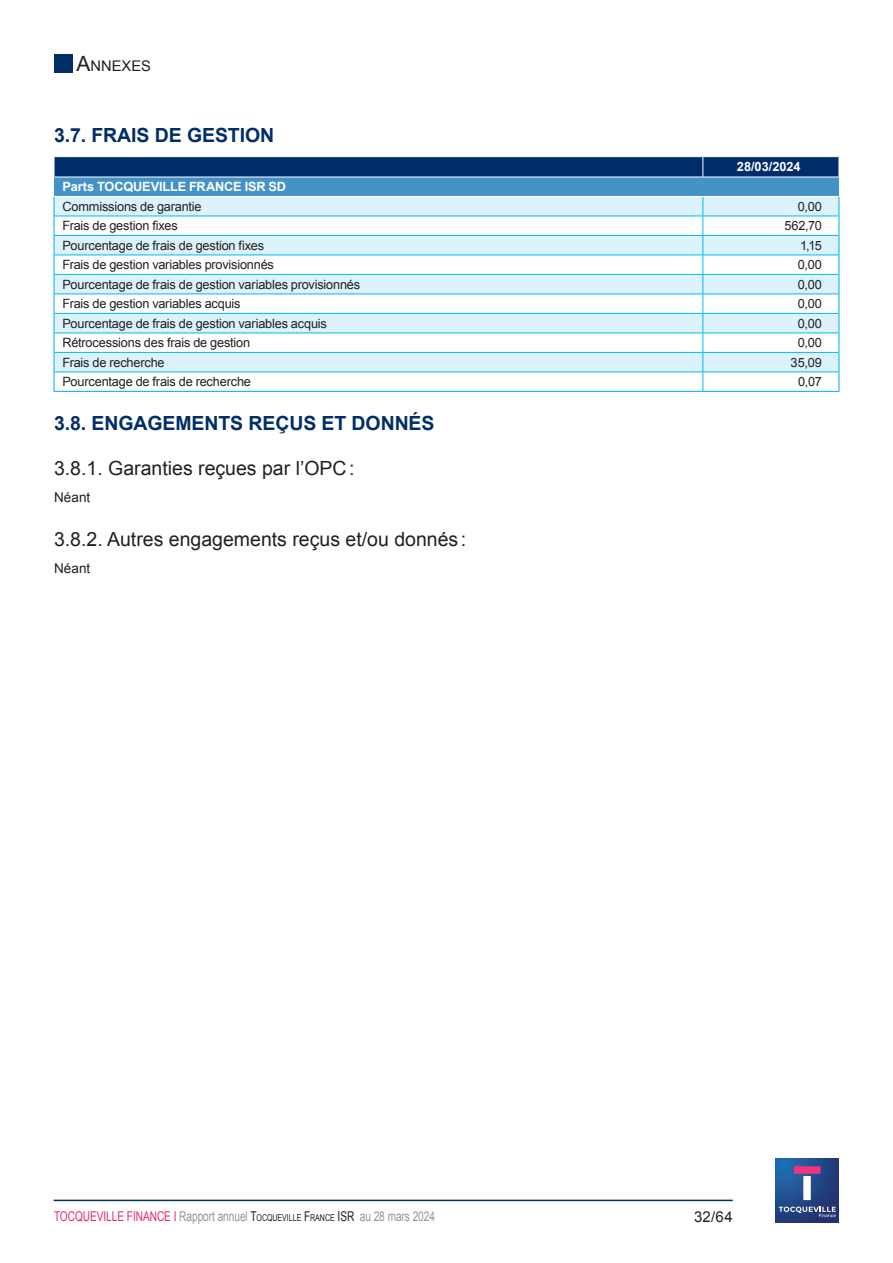
<style>
.page{position:relative;width:893px;height:1263px;background:#fff}
.page>*{position:absolute;margin:0;border:0;box-sizing:border-box;transform-origin:0 0}
.t1{font:19.5px "Arial";color:#231f20}
.t2{font:700 19.5px "Arial";letter-spacing:-.005em;color:#002e67}
.t3{font:15px "Arial";color:#231f20}
.t4{font:14.7px "Arial";color:#231f20}
.t5{font:13.5px "Arial";letter-spacing:-.005em;color:#939598;scale:.75 1}
.t6{font:13.5px "Arial";letter-spacing:.005em;color:#231f20}
.t7{font:12.75px "Arial";letter-spacing:-.015em;color:#231f20}
.t8{font:700 12.75px "Arial";letter-spacing:-.01em;color:#fff}
.s1{font-size:21px}
.s2{color:#e62b75}
.s3{color:#231f20}
.s4{font-size:9.45px;color:#231f20}
</style>
<div class="page">
<div style="left:54px;top:54px;width:19px;height:19px;background:#002e67"></div>
<hr style="left:54px;top:1199px;width:679px;height:2px;background:#002e67">
<svg style="left:775px;top:1159px;width:64px;height:63px"></svg>
<div style="left:803px;top:1176px;width:8px;height:24px;background:#fff"></div>
<div style="left:794px;top:1166px;width:27px;height:8px;background:#ee3380"></div>
<svg style="left:779px;top:1206px;width:57px;height:11px"></svg>
<div style="left:54px;top:177px;width:785px;height:19px;background:#4592c7"></div>
<svg style="left:55px;top:197px;width:784px;height:175px;fill:#dcf2fc"></svg>
<svg style="left:54px;top:197px;width:1px;height:194px"></svg>
<svg style="left:839px;top:197px;width:1px;height:194px"></svg>
<hr style="left:54px;top:391px;width:649px;height:1px;background:#00aeef">
<hr style="left:703px;top:391px;width:136px;height:1px;background:#00aeef">
<hr style="left:54px;top:216px;width:649px;height:1px;background:#01bdf2">
<hr style="left:703px;top:216px;width:136px;height:1px;background:#01bdf2">
<hr style="left:54px;top:235px;width:649px;height:1px;background:#01bdf2">
<hr style="left:703px;top:235px;width:136px;height:1px;background:#01bdf2">
<hr style="left:54px;top:255px;width:649px;height:1px;background:#01bdf2">
<hr style="left:703px;top:255px;width:136px;height:1px;background:#01bdf2">
<hr style="left:54px;top:274px;width:649px;height:1px;background:#01bdf2">
<hr style="left:703px;top:274px;width:136px;height:1px;background:#01bdf2">
<hr style="left:54px;top:294px;width:649px;height:1px;background:#01bdf2">
<hr style="left:703px;top:294px;width:136px;height:1px;background:#01bdf2">
<hr style="left:54px;top:313px;width:649px;height:1px;background:#01bdf2">
<hr style="left:703px;top:313px;width:136px;height:1px;background:#01bdf2">
<hr style="left:54px;top:333px;width:649px;height:1px;background:#01bdf2">
<hr style="left:703px;top:333px;width:136px;height:1px;background:#01bdf2">
<hr style="left:54px;top:352px;width:649px;height:1px;background:#01bdf2">
<hr style="left:703px;top:352px;width:136px;height:1px;background:#01bdf2">
<hr style="left:54px;top:372px;width:649px;height:1px;background:#01bdf2">
<hr style="left:703px;top:372px;width:136px;height:1px;background:#01bdf2">
<svg style="left:703px;top:197px;width:1px;height:194px"></svg>
<svg style="left:54px;top:157px;width:785px;height:20px"></svg>
<hr style="left:54px;top:177px;width:649px;height:1px;background:#fff">
<hr style="left:703px;top:177px;width:136px;height:1px;background:#fff">
<p class="t4" style="left:77px;top:57px;width:76px"><span class="s1">A</span>NNEXES</p>
<h1 class="t2" style="left:54px;top:122px;width:222px">3.7. FRAIS DE GESTION</h1>
<p class="t8" style="left:737px;top:158px;width:65px">28/03/2024</p>
<p class="t8" style="left:63px;top:178px;width:225px">Parts TOCQUEVILLE FRANCE ISR SD</p>
<p class="t7" style="left:63px;top:198px;width:141px">Commissions de garantie</p>
<p class="t7" style="left:798px;top:198px;width:26px">0,00</p>
<p class="t7" style="left:63px;top:217px;width:117px">Frais de gestion fixes</p>
<p class="t7" style="left:784px;top:217px;width:39px">562,70</p>
<p class="t7" style="left:63px;top:237px;width:203px">Pourcentage de frais de gestion fixes</p>
<p class="t7" style="left:800px;top:237px;width:23px">1,15</p>
<p class="t7" style="left:63px;top:256px;width:213px">Frais de gestion variables provisionnés</p>
<p class="t7" style="left:798px;top:256px;width:26px">0,00</p>
<p class="t7" style="left:63px;top:276px;width:299px">Pourcentage de frais de gestion variables provisionnés</p>
<p class="t7" style="left:798px;top:276px;width:26px">0,00</p>
<p class="t7" style="left:63px;top:295px;width:180px">Frais de gestion variables acquis</p>
<p class="t7" style="left:798px;top:295px;width:26px">0,00</p>
<p class="t7" style="left:63px;top:315px;width:266px">Pourcentage de frais de gestion variables acquis</p>
<p class="t7" style="left:798px;top:315px;width:26px">0,00</p>
<p class="t7" style="left:63px;top:334px;width:189px">Rétrocessions des frais de gestion</p>
<p class="t7" style="left:798px;top:334px;width:26px">0,00</p>
<p class="t7" style="left:63px;top:354px;width:104px">Frais de recherche</p>
<p class="t7" style="left:791px;top:354px;width:33px">35,09</p>
<p class="t7" style="left:63px;top:373px;width:190px">Pourcentage de frais de recherche</p>
<p class="t7" style="left:798px;top:373px;width:25px">0,07</p>
<h1 class="t2" style="left:54px;top:410px;width:382px">3.8. ENGAGEMENTS REÇUS ET DONNÉS</h1>
<h1 class="t1" style="left:54px;top:455px;width:302px">3.8.1. Garanties reçues par l’OPC:</h1>
<p class="t6" style="left:54px;top:488px;width:38px">Néant</p>
<h1 class="t1" style="left:54px;top:526px;width:414px">3.8.2. Autres engagements reçus et/ou donnés :</h1>
<p class="t6" style="left:54px;top:559px;width:38px">Néant</p>
<p class="t5" style="left:54px;top:1207px;width:510px"><span class="s2">TOCQUEVILLE FINANCE І</span> Rapport annuel <span class="s3">T</span><span class="s4">OCQUEVILLE</span> <span class="s3">F</span><span class="s4">RANCE</span> <span class="s3">ISR</span> au 28 mars 2024</p>
<p class="t3" style="left:694px;top:1207px;width:40px">32/64</p>
</div>
